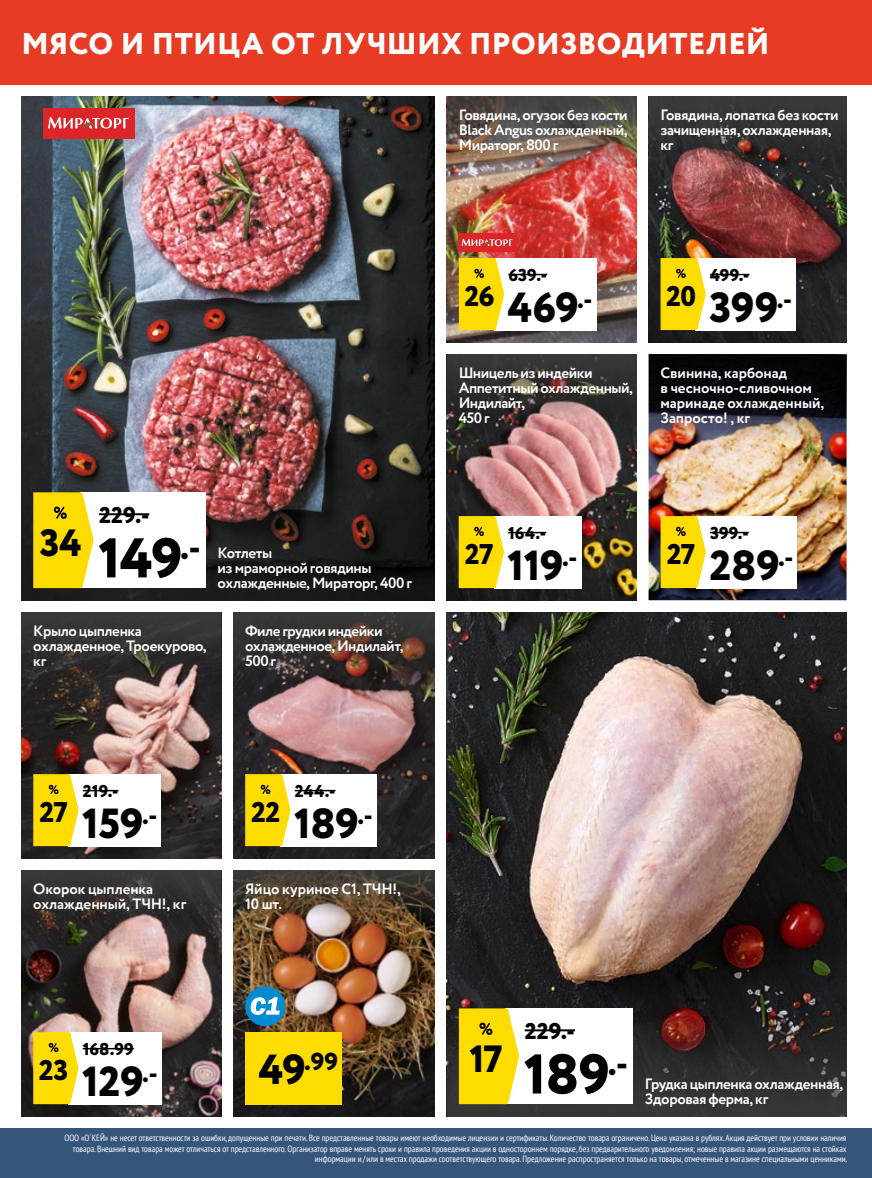
<style>
.page{position:relative;width:872px;height:1178px;background:#fff}
.page>*{position:absolute;margin:0;border:0;box-sizing:border-box;transform-origin:0 0}
.t1{font:800 55.8px "Circe";letter-spacing:-.01em;color:#000}
.t2{font:800 42px "Circe";letter-spacing:-.005em;color:#000}
.t3{font:800 37.95px "Circe";color:#000}
.t4{font:800 30px "Circe";letter-spacing:.015em;color:#fff}
.t5{font:800 28.5px "Circe";letter-spacing:-.025em;color:#000}
.t6{font:800 24.45px "Circe";color:#000}
.t7{font:800 22.8px "Circe";letter-spacing:.005em;color:#000}
.t8{font:800 17.1px "Circe";letter-spacing:.005em;color:#000}
.t9{font:700 15px/15px "Circe";letter-spacing:-.025em;color:#fff}
.t10{font:700 15px/15px "Circe";letter-spacing:-.005em;color:#fff}
.t11{font:condensed 9px/10.5px "PT Sans";color:#fff;text-align:right}
.s1{font-size:42px}
</style>
<div class="page">
<img style="left:21px;top:684px;width:200px;height:174px">
<img style="left:447px;top:612px;width:399px;height:381px">
<img style="left:233px;top:924px;width:202px;height:192px">
<img style="left:21px;top:924px;width:200px;height:192px">
<img style="left:447px;top:186px;width:189px;height:156px">
<img style="left:233px;top:694px;width:202px;height:164px">
<img style="left:648px;top:174px;width:198px;height:168px">
<svg style="left:21px;top:612px;width:200px;height:72px;background:#383635"></svg>
<img style="left:648px;top:456px;width:198px;height:144px">
<svg style="left:233px;top:612px;width:202px;height:82px;background:#423634"></svg>
<img style="left:447px;top:96px;width:189px;height:90px">
<svg style="left:648px;top:96px;width:198px;height:78px;background:#403636"></svg>
<img style="left:648px;top:354px;width:198px;height:102px">
<img style="left:233px;top:870px;width:202px;height:54px">
<svg style="left:21px;top:870px;width:200px;height:54px;background:#373433"></svg>
<svg style="left:447px;top:993px;width:399px;height:123px;background:#2f2a2a"></svg>
<img style="left:21px;top:96px;width:414px;height:504px">
<img style="left:447px;top:426px;width:189px;height:174px">
<svg style="left:447px;top:354px;width:189px;height:72px;background:#463e3c"></svg>
<div style="left:0;top:1128px;width:872px;height:50px;background:#35557b"></div>
<div style="left:494px;top:258px;width:103px;height:72px;background:#fff"></div>
<hr style="left:508px;top:274px;width:39px;height:1px;background:#000">
<svg style="left:459px;top:258px;width:45px;height:72px;background:#fbdc17"></svg>
<div style="left:459px;top:233px;width:58px;height:19px;background:#dc2528"></div>
<svg style="left:462px;top:239px;width:51px;height:7px"></svg>
<div style="left:696px;top:258px;width:100px;height:72px;background:#fff"></div>
<hr style="left:710px;top:274px;width:39px;height:1px;background:#000">
<svg style="left:660px;top:258px;width:46px;height:72px;background:#f8da18"></svg>
<div style="left:69px;top:774px;width:92px;height:72px;background:#fff"></div>
<hr style="left:83px;top:790px;width:35px;height:1px;background:#000">
<svg style="left:33px;top:774px;width:45px;height:72px;background:#f9da15"></svg>
<div style="left:280px;top:774px;width:97px;height:72px;background:#fff"></div>
<hr style="left:295px;top:790px;width:40px;height:1px;background:#000">
<svg style="left:245px;top:774px;width:45px;height:72px;background:#fada15"></svg>
<div style="left:696px;top:516px;width:101px;height:72px;background:#fff"></div>
<hr style="left:710px;top:532px;width:38px;height:1px;background:#000">
<svg style="left:660px;top:516px;width:46px;height:72px;background:#f9da18"></svg>
<div style="left:506px;top:1008px;width:127px;height:96px;background:#fff"></div>
<hr style="left:525px;top:1029px;width:50px;height:2px;background:#000">
<svg style="left:459px;top:1008px;width:60px;height:96px;background:#fadb17"></svg>
<div style="left:80px;top:492px;width:125px;height:96px;background:#fff"></div>
<hr style="left:99px;top:513px;width:50px;height:2px;background:#000">
<svg style="left:33px;top:492px;width:60px;height:96px;background:#fada16"></svg>
<div style="left:69px;top:1032px;width:93px;height:72px;background:#fff"></div>
<hr style="left:83px;top:1048px;width:51px;height:1px;background:#000">
<svg style="left:33px;top:1032px;width:45px;height:72px;background:#fadb15"></svg>
<div style="left:245px;top:986px;width:40px;height:40px;background:#008bd2;border-radius:50%"></div>
<svg style="left:250px;top:997px;width:30px;height:18px"></svg>
<div style="left:44px;top:108px;width:91px;height:30px;background:#dc2528"></div>
<svg style="left:48px;top:117px;width:81px;height:12px"></svg>
<div style="left:245px;top:1032px;width:97px;height:72px;background:#ffdc00"></div>
<div style="left:494px;top:516px;width:87px;height:72px;background:#fff"></div>
<hr style="left:508px;top:532px;width:38px;height:1px;background:#000">
<svg style="left:459px;top:516px;width:45px;height:72px;background:#fbdc18"></svg>
<div style="left:0;top:0;width:872px;height:84px;background:#e73b23"></div>
<h3 class="t4" style="left:21px;top:23px;width:749px">МЯСО И ПТИЦА ОТ ЛУЧШИХ ПРОИЗВОДИТЕЛЕЙ</h3>
<h3 class="t3" style="left:40px;top:517px;width:43px">34</h3>
<h3 class="t7" style="left:99px;top:500px;width:52px">229.-</h3>
<h1 class="t1" style="left:98px;top:520px;width:104px">149<sup>.-</sup></h1>
<h3 class="t9" style="left:217px;top:546px;width:196px">Котлеты<br>из мраморной говядины охлажденные, Мираторг, 400 г</h3>
<h3 class="t9" style="left:33px;top:624px;width:175px">Крыло цыпленка охлажденное, Троекурово, кг</h3>
<h3 class="t9" style="left:245px;top:624px;width:160px">Филе грудки индейки охлажденное, Индилайт,<br>500 г</h3>
<h3 class="t9" style="left:459px;top:108px;width:170px;text-align:justify">Говядина, огузок без кости Black Angus охлажденный, Мираторг, 800 г</h3>
<h3 class="t9" style="left:660px;top:108px;width:180px">Говядина, лопатка без кости зачищенная, охлажденная, кг</h3>
<h3 class="t8" style="left:508px;top:264px;width:40px">639.-</h3>
<h3 class="t8" style="left:710px;top:264px;width:41px">499.-</h3>
<h3 class="t5" style="left:464px;top:277px;width:32px">26</h3>
<h2 class="t2" style="left:508px;top:279px;width:86px">469<sup>.-</sup></h2>
<h3 class="t5" style="left:666px;top:277px;width:31px">20</h3>
<h2 class="t2" style="left:709px;top:279px;width:84px">399<sup>.-</sup></h2>
<h3 class="t9" style="left:459px;top:366px;width:176px">Шницель из индейки<br>Аппетитный охлажденный,<br>Индилайт,<br>450 г</h3>
<h3 class="t10" style="left:660px;top:366px;width:165px">Свинина, карбонад<br>в чесночно-сливочном маринаде охлажденный,<br>Запросто! , кг</h3>
<h3 class="t5" style="left:465px;top:535px;width:30px">27</h3>
<h3 class="t8" style="left:508px;top:522px;width:39px">164.-</h3>
<h2 class="t2" style="left:507px;top:537px;width:71px">119<sup>.-</sup></h2>
<h3 class="t5" style="left:666px;top:535px;width:30px">27</h3>
<h3 class="t8" style="left:710px;top:522px;width:40px">399.-</h3>
<h2 class="t2" style="left:709px;top:537px;width:86px">289<sup>.-</sup></h2>
<h3 class="t8" style="left:83px;top:780px;width:37px">219.-</h3>
<h3 class="t8" style="left:295px;top:780px;width:42px">244.-</h3>
<h3 class="t5" style="left:39px;top:793px;width:30px">27</h3>
<h2 class="t2" style="left:82px;top:795px;width:77px">159<sup>.-</sup></h2>
<h3 class="t5" style="left:251px;top:793px;width:31px">22</h3>
<h2 class="t2" style="left:294px;top:795px;width:80px">189<sup>.-</sup></h2>
<h3 class="t10" style="left:33px;top:882px;width:154px">Окорок цыпленка охлажденный, ТЧН!, кг</h3>
<h3 class="t10" style="left:245px;top:882px;width:157px">Яйцо куриное С1, ТЧН!,<br>10 шт.</h3>
<h3 class="t7" style="left:525px;top:1016px;width:52px">229.-</h3>
<h3 class="t5" style="left:39px;top:1051px;width:31px">23</h3>
<h3 class="t8" style="left:83px;top:1038px;width:52px">168.99</h3>
<h2 class="t2" style="left:82px;top:1053px;width:77px">129<sup>.-</sup></h2>
<h3 class="t6" style="left:259px;top:1045px;width:81px"><span class="s1">49</span>.99</h3>
<h3 class="t3" style="left:469px;top:1033px;width:35px">17</h3>
<h1 class="t1" style="left:524px;top:1036px;width:106px">189<sup>.-</sup></h1>
<h3 class="t9" style="left:645px;top:1077px;width:200px">Грудка цыпленка охлажденная,<br>Здоровая ферма, кг</h3>
<p class="t11" style="left:64px;top:1132px;width:784px">ООО «О´КЕЙ» не несет ответственности за ошибки, допущенные при печати. Все представленные товары имеют необходимые лицензии и сертификаты. Количество товара ограничено. Цена указана в рублях. Акция действует при условии наличия товара. Внешний вид товара может отличаться от представленного. Организатор вправе менять сроки и правила проведения акции в одностороннем порядке, без предварительного уведомления; новые правила акции размещаются на стойках информации и / или в местах продажи соответствующего товара. Предложение распространяется только на товары, отмеченные в магазине специальными ценниками.</p>
</div>
